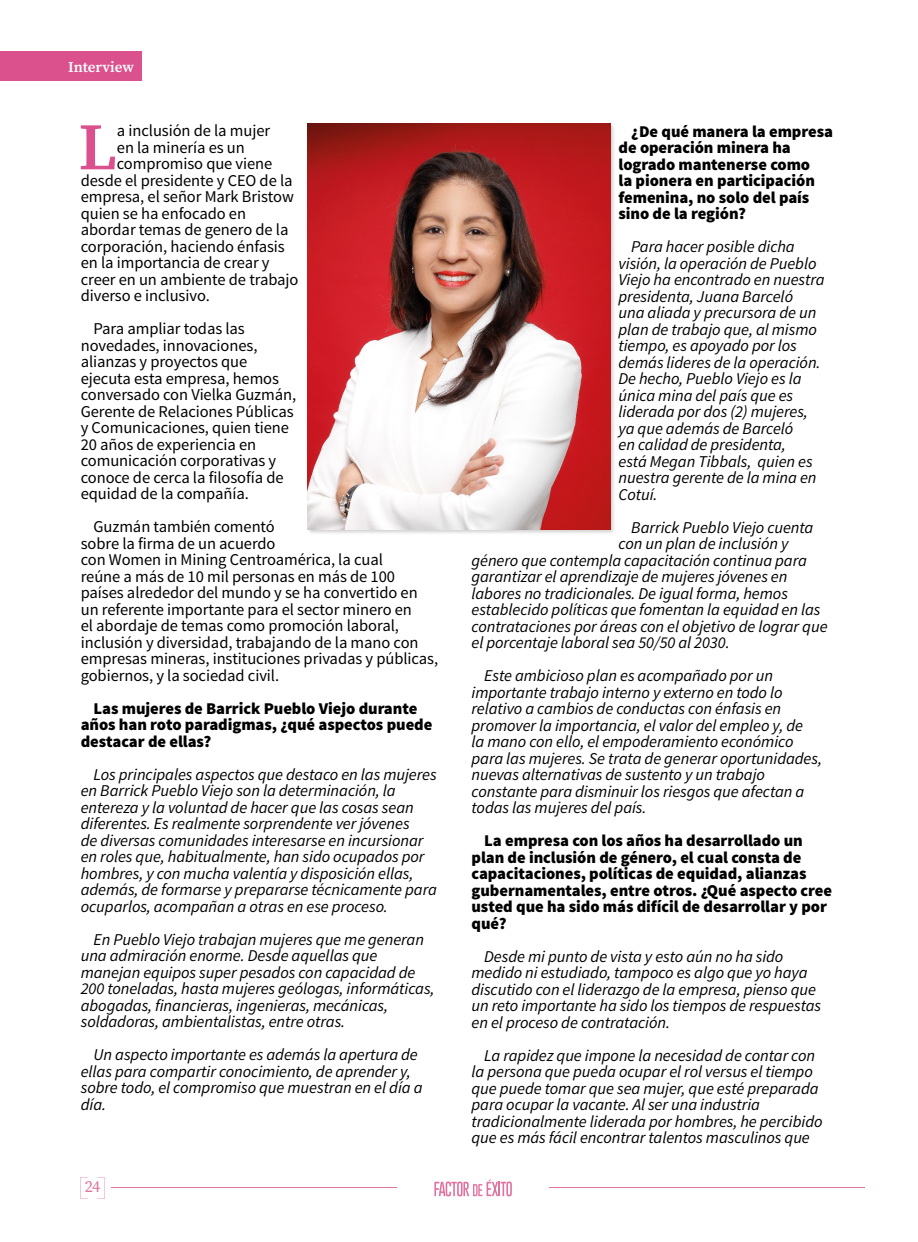
<style>
.page{position:relative;width:918px;height:1242px;background:#fff}
.page>*{position:absolute;margin:0;border:0;box-sizing:border-box;transform-origin:0 0}
.t1{font:600 66.3px "Source Serif Pro";color:#db518e}
.t2{font:italic 16.5px/16.5px "Source Sans Pro";letter-spacing:-.005em;color:#000}
.t3{font:16.5px/16.5px "Source Sans Pro";letter-spacing:-.005em;color:#000}
.t4{font:900 16.5px/16.5px "Source Sans Pro";letter-spacing:-.005em;color:#000}
.t5{font:16.5px "Source Serif Pro";color:#e071a0}
.t6{font:600 15px "Source Serif Pro";color:#fff}
</style>
<div class="page">
<img style="left:307px;top:123px;width:307px;height:410px">
<img style="left:308px;top:124px;width:302px;height:405px">
<svg style="left:80px;top:1177px;width:8px;height:22px"></svg>
<svg style="left:97px;top:1177px;width:8px;height:22px"></svg>
<hr style="left:112px;top:1188px;width:285px;height:1px;background:#e071a0">
<hr style="left:549px;top:1188px;width:316px;height:1px;background:#e071a0">
<svg style="left:434px;top:1180px;width:78px;height:16px"></svg>
<div style="left:0;top:51px;width:142px;height:30px;background:#db518e"></div>
<p class="t6" style="left:68px;top:56px;width:68px">Interview</p>
<h1 class="t1" style="left:78px;top:102px;width:41px">L</h1>
<p class="t3" style="left:117px;top:123px;width:155px">a inclusión de la mujer</p>
<p class="t3" style="left:117px;top:139px;width:129px">en la minería es un</p>
<p class="t3" style="left:117px;top:156px;width:157px">compromiso que viene</p>
<p class="t3" style="left:81px;top:172px;width:213px">desde el presidente y CEO de la</p>
<p class="t3" style="left:81px;top:189px;width:215px">empresa, el señor Mark Bristow</p>
<p class="t3" style="left:81px;top:205px;width:167px">quien se ha enfocado en</p>
<p class="t3" style="left:81px;top:222px;width:209px">abordar temas de genero de la</p>
<p class="t3" style="left:81px;top:238px;width:206px">corporación, haciendo énfasis</p>
<p class="t3" style="left:81px;top:255px;width:190px">en la importancia de crear y</p>
<p class="t3" style="left:81px;top:271px;width:219px">creer en un ambiente de trabajo</p>
<p class="t3" style="left:81px;top:288px;width:131px">diverso e inclusivo.</p>
<p class="t3" style="left:81px;top:321px;width:217px;text-indent:13px">Para ampliar todas las novedades, innovaciones, alianzas y proyectos que ejecuta esta empresa, hemos conversado con Vielka Guzmán,<br>Gerente de Relaciones Públicas y Comunicaciones, quien tiene<br>20 años de experiencia en comunicación corporativas y conoce de cerca la filosofía de equidad de la compañía.</p>
<p class="t3" style="left:81px;top:519px;width:359px;text-indent:13px">Guzmán también comentó<br>sobre la firma de un acuerdo<br>con Women in Mining Centroamérica, la cual<br>reúne a más de 10 mil personas en más de 100 países alrededor del mundo y se ha convertido en un referente importante para el sector minero en<br>el abordaje de temas como promoción laboral, inclusión y diversidad, trabajando de la mano con empresas mineras, instituciones privadas y públicas, gobiernos, y la sociedad civil.</p>
<p class="t4" style="left:81px;top:701px;width:353px;text-indent:13px">Las mujeres de Barrick Pueblo Viejo durante años han roto paradigmas, ¿qué aspectos puede destacar de ellas?</p>
<p class="t2" style="left:81px;top:766px;width:358px;text-indent:13px">Los principales aspectos que destaco en las mujeres en Barrick Pueblo Viejo son la determinación, la entereza y la voluntad de hacer que las cosas sean diferentes. Es realmente sorprendente ver jóvenes<br>de diversas comunidades interesarse en incursionar en roles que, habitualmente, han sido ocupados por hombres, y con mucha valentía y disposición ellas, además, de formarse y prepararse técnicamente para ocuparlos, acompañan a otras en ese proceso.</p>
<p class="t2" style="left:81px;top:931px;width:355px;text-indent:13px">En Pueblo Viejo trabajan mujeres que me generan una admiración enorme. Desde aquellas que manejan equipos super pesados con capacidad de 200 toneladas, hasta mujeres geólogas, informáticas, abogadas, financieras, ingenieras, mecánicas, soldadoras, ambientalistas, entre otras.</p>
<p class="t2" style="left:81px;top:1047px;width:343px;text-indent:13px">Un aspecto importante es además la apertura de ellas para compartir conocimiento, de aprender y, sobre todo, el compromiso que muestran en el día a día.</p>
<p class="t5" style="left:85px;top:1176px;width:17px">24</p>
<p class="t4" style="left:619px;top:124px;width:216px;text-indent:13px">¿De qué manera la empresa de operación minera ha logrado mantenerse como<br>la pionera en participación femenina, no solo del país sino de la región?</p>
<p class="t2" style="left:619px;top:238px;width:208px;text-indent:13px">Para hacer posible dicha visión, la operación de Pueblo<br>Viejo ha encontrado en nuestra presidenta, Juana Barceló<br>una aliada y precursora de un plan de trabajo que, al mismo tiempo, es apoyado por los demás lideres de la operación.<br>De hecho, Pueblo Viejo es la única mina del país que es liderada por dos (2) mujeres, ya que además de Barceló<br>en calidad de presidenta,<br>está Megan Tibbals, quien es nuestra gerente de la mina en<br>Cotuí.</p>
<p class="t2" style="left:631px;top:519px;width:184px">Barrick Pueblo Viejo cuenta</p>
<p class="t2" style="left:619px;top:535px;width:172px">con un plan de inclusión y</p>
<p class="t2" style="left:472px;top:552px;width:337px">género que contempla capacitación continua para</p>
<p class="t2" style="left:472px;top:568px;width:317px">garantizar el aprendizaje de mujeres jóvenes en</p>
<p class="t2" style="left:472px;top:585px;width:318px">labores no tradicionales. De igual forma, hemos</p>
<p class="t2" style="left:472px;top:601px;width:350px">establecido políticas que fomentan la equidad en las</p>
<p class="t2" style="left:472px;top:618px;width:358px">contrataciones por áreas con el objetivo de lograr que</p>
<p class="t2" style="left:472px;top:634px;width:260px">el porcentaje laboral sea 50/50 al 2030.</p>
<p class="t2" style="left:472px;top:667px;width:352px;text-indent:13px">Este ambicioso plan es acompañado por un importante trabajo interno y externo en todo lo relativo a cambios de conductas con énfasis en promover la importancia, el valor del empleo y, de<br>la mano con ello, el empoderamiento económico para las mujeres. Se trata de generar oportunidades, nuevas alternativas de sustento y un trabajo constante para disminuir los riesgos que afectan a todas las mujeres del país.</p>
<p class="t4" style="left:472px;top:833px;width:362px;text-indent:13px">La empresa con los años ha desarrollado un plan de inclusión de género, el cual consta de capacitaciones, políticas de equidad, alianzas gubernamentales, entre otros. ¿Qué aspecto cree usted que ha sido más difícil de desarrollar y por qué?</p>
<p class="t2" style="left:472px;top:948px;width:351px;text-indent:13px">Desde mi punto de vista y esto aún no ha sido medido ni estudiado, tampoco es algo que yo haya discutido con el liderazgo de la empresa, pienso que un reto importante ha sido los tiempos de respuestas en el proceso de contratación.</p>
<p class="t2" style="left:472px;top:1047px;width:353px;text-indent:13px">La rapidez que impone la necesidad de contar con la persona que pueda ocupar el rol versus el tiempo que puede tomar que sea mujer, que esté preparada para ocupar la vacante. Al ser una industria tradicionalmente liderada por hombres, he percibido que es más fácil encontrar talentos masculinos que</p>
</div>
